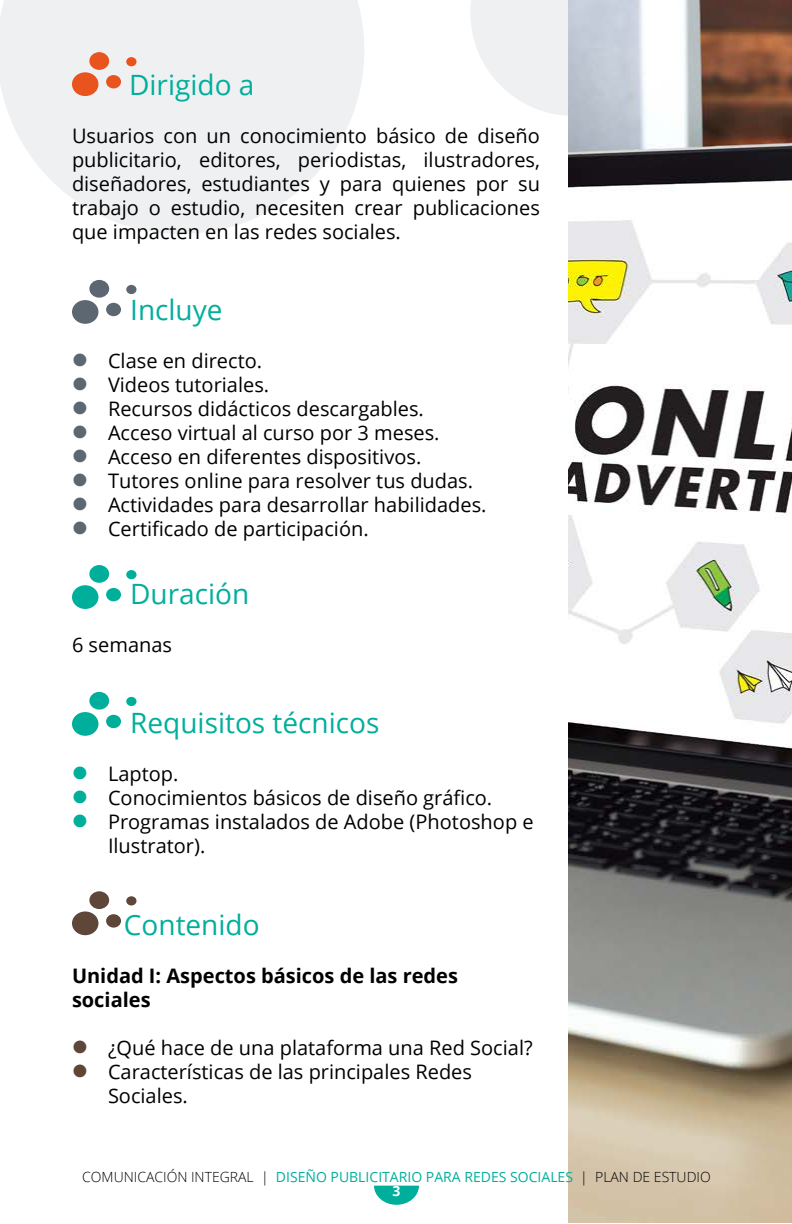
<style>
.page{position:relative;width:792px;height:1224px;background:#fff}
.page>*{position:absolute;margin:0;border:0;box-sizing:border-box;transform-origin:0 0}
.t1{font:28px "Open Sans";color:#00af9b}
.t2{font:20px/24px "Open Sans";color:#000}
.t3{font:700 20px/24px "Open Sans";color:#000}
.t4{font:300 14px "Open Sans";color:#000}
.t5{font:700 14px "Open Sans";color:#fff}
.s1{font-weight:400;color:#00af9b}
</style>
<div class="page">
<svg style="left:0;top:0;width:364px;height:234px;fill:#eff0f1"></svg>
<svg style="left:470px;top:0;width:99px;height:116px"></svg>
<svg style="left:374px;top:1186px;width:45px;height:19px"></svg>
<img style="left:569px;top:0;width:223px;height:1222px">
<div style="left:72px;top:300px;width:26px;height:24px;background:#5c6771;border-radius:50%"></div>
<div style="left:126px;top:285px;width:11px;height:9px;background:#5c6771;border-radius:50%"></div>
<div style="left:106px;top:303px;width:15px;height:13px;background:#5c6771;border-radius:50%"></div>
<div style="left:89px;top:280px;width:20px;height:18px;background:#5c6771;border-radius:50%"></div>
<div style="left:72px;top:585px;width:26px;height:24px;background:#00af9b;border-radius:50%"></div>
<div style="left:126px;top:570px;width:11px;height:9px;background:#00af9b;border-radius:50%"></div>
<div style="left:106px;top:588px;width:15px;height:13px;background:#00af9b;border-radius:50%"></div>
<div style="left:89px;top:565px;width:20px;height:18px;background:#00af9b;border-radius:50%"></div>
<div style="left:72px;top:712px;width:26px;height:24px;background:#00af9b;border-radius:50%"></div>
<div style="left:126px;top:697px;width:11px;height:9px;background:#00af9b;border-radius:50%"></div>
<div style="left:106px;top:715px;width:15px;height:13px;background:#00af9b;border-radius:50%"></div>
<div style="left:89px;top:692px;width:20px;height:18px;background:#00af9b;border-radius:50%"></div>
<div style="left:72px;top:72px;width:26px;height:24px;background:#e9531d;border-radius:50%"></div>
<div style="left:126px;top:57px;width:11px;height:9px;background:#e9531d;border-radius:50%"></div>
<div style="left:106px;top:75px;width:15px;height:13px;background:#e9531d;border-radius:50%"></div>
<div style="left:89px;top:52px;width:20px;height:18px;background:#e9531d;border-radius:50%"></div>
<div style="left:72px;top:911px;width:26px;height:24px;background:#5e4638;border-radius:50%"></div>
<div style="left:126px;top:896px;width:11px;height:9px;background:#5e4638;border-radius:50%"></div>
<div style="left:106px;top:914px;width:15px;height:14px;background:#5e4638;border-radius:50%"></div>
<div style="left:89px;top:891px;width:20px;height:18px;background:#5e4638;border-radius:50%"></div>
<h1 class="t1" style="left:129px;top:65px;width:127px">Dirigido a</h1>
<p class="t2" style="left:72px;top:123px;width:470px;text-align:justify">Usuarios con un conocimiento básico de diseño publicitario, editores, periodistas, ilustradores, diseñadores, estudiantes y para quienes por su trabajo o estudio, necesiten crear publicaciones que impacten en las redes sociales.</p>
<h1 class="t1" style="left:130px;top:291px;width:94px">Incluye</h1>
<p class="t2" style="left:108px;top:349px;width:380px">Clase en directo.<br>Videos tutoriales.<br>Recursos didácticos descargables.<br>Acceso virtual al curso por 3 meses.<br>Acceso en diferentes dispositivos.<br>Tutores online para resolver tus dudas.<br>Actividades para desarrollar habilidades.<br>Certificado de participación.</p>
<h1 class="t1" style="left:130px;top:574px;width:121px">Duración</h1>
<p class="t2" style="left:72px;top:632px;width:102px">6 semanas</p>
<h1 class="t1" style="left:130px;top:704px;width:251px">Requisitos técnicos</h1>
<p class="t2" style="left:108px;top:761px;width:427px">Laptop.<br>Conocimientos básicos de diseño gráfico.<br>Programas instalados de Adobe (Photoshop e<br>Ilustrator).</p>
<h1 class="t1" style="left:124px;top:905px;width:137px">Contenido</h1>
<p class="t3" style="left:72px;top:963px;width:388px">Unidad I: Aspectos básicos de las redes sociales</p>
<p class="t2" style="left:108px;top:1035px;width:426px">¿Qué hace de una plataforma una Red Social?<br>Características de las principales Redes<br>Sociales.</p>
<p class="t4" style="left:82px;top:1167px;width:630px">COMUNICACIÓN INTEGRAL | <span class="s1">DISEÑO PUBLICITARIO PARA REDES SOCIALES</span> | PLAN DE ESTUDIO</p>
<p class="t5" style="left:393px;top:1181px;width:9px">3</p>
</div>
